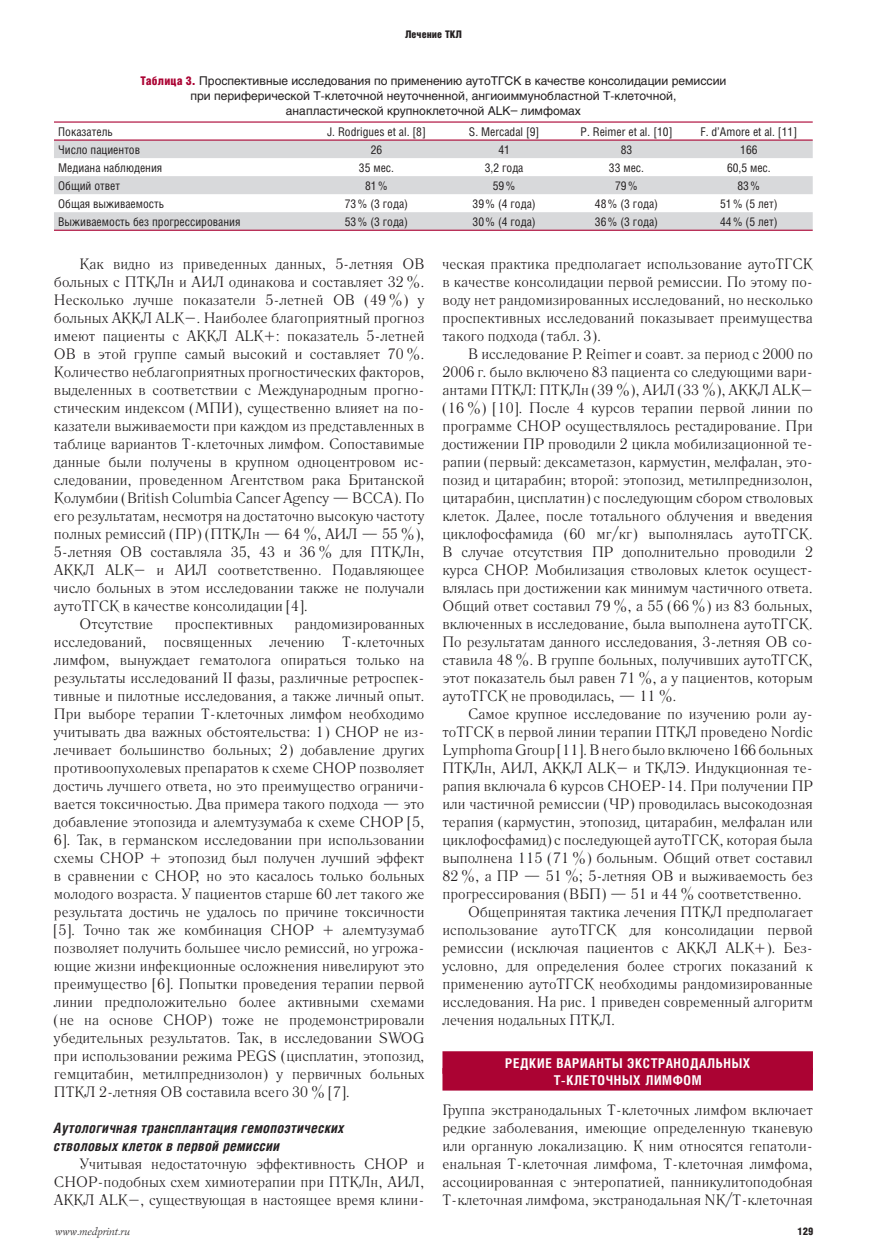
<style>
.page{position:relative;width:881px;height:1256px;background:#fff}
.page>*{position:absolute;margin:0;border:0;box-sizing:border-box;transform-origin:0 0}
.t1{font:15px/18px "Literaturnaya C";color:#231f20;text-align:justify}
.t2{font:italic 700 14.25px/18px "Helios Cond";letter-spacing:.025em;color:#231f20}
.t3{font:700 13.5px/17.2px "Helios Cond";letter-spacing:.05em;color:#fff;text-align:center}
.t4{font:12px "Helios Cond";color:#231f20}
.t5{font:12px/15px "Helios";color:#231f20;text-align:center}
.t6{font:italic 10.5px "Lazurski C";color:#231f20}
.t7{font:900 10.5px "Helios Cond";letter-spacing:.005em;color:#231f20}
.s1{font-family:"Helios Cond";font-weight:900;color:#ab0333}
</style>
<div class="page">
<div style="left:442px;top:1051px;width:370px;height:22px;background:#ab0333"></div>
<div style="left:442px;top:1067px;width:370px;height:23px;background:#ab0333"></div>
<svg style="left:54px;top:141px;width:758px;height:89px;fill:#d8d9db"></svg>
<hr style="left:54px;top:230px;width:758px;height:1px;background:#ab0333">
<hr style="left:54px;top:121px;width:758px;height:2px;background:#ab0333">
<hr style="left:54px;top:139px;width:758px;height:2px;background:#ab0333">
<p class="t7" style="left:405px;top:31px;width:58px">Лечение ТКЛ</p>
<p class="t5" style="left:140px;top:75px;width:587px"><span class="s1">Таблица 3.</span> Проспективные исследования по применению аутоТГСК в качестве консолидации ремиссии при периферической Т-клеточной неуточненной, ангиоиммунобластной Т-клеточной, анапластической крупноклеточной АLK– лимфомах</p>
<p class="t4" style="left:58px;top:127px;width:56px">Показатель</p>
<p class="t4" style="left:327px;top:127px;width:100px">J. Rodrigues et al. [8]</p>
<p class="t4" style="left:469px;top:127px;width:72px">S. Mercadal [9]</p>
<p class="t4" style="left:580px;top:127px;width:93px">P. Reimer et al. [10]</p>
<p class="t4" style="left:700px;top:127px;width:98px">F. d’Amore et al. [11]</p>
<p class="t4" style="left:58px;top:145px;width:83px">Число пациентов</p>
<p class="t4" style="left:370px;top:145px;width:13px">26</p>
<p class="t4" style="left:498px;top:145px;width:13px">41</p>
<p class="t4" style="left:620px;top:145px;width:13px">83</p>
<p class="t4" style="left:740px;top:145px;width:19px">166</p>
<p class="t4" style="left:58px;top:163px;width:106px">Медиана наблюдения</p>
<p class="t4" style="left:359px;top:163px;width:37px">35 мес.</p>
<p class="t4" style="left:484px;top:163px;width:40px">3,2 года</p>
<p class="t4" style="left:608px;top:163px;width:37px">33 мес.</p>
<p class="t4" style="left:726px;top:163px;width:45px">60,5 мес.</p>
<p class="t4" style="left:58px;top:181px;width:63px">Общий ответ</p>
<p class="t4" style="left:365px;top:181px;width:24px">81 %</p>
<p class="t4" style="left:492px;top:181px;width:24px">59 %</p>
<p class="t4" style="left:615px;top:181px;width:24px">79 %</p>
<p class="t4" style="left:737px;top:181px;width:24px">83 %</p>
<p class="t4" style="left:58px;top:199px;width:107px">Общая выживаемость</p>
<p class="t4" style="left:345px;top:199px;width:65px">73 % (3 года)</p>
<p class="t4" style="left:472px;top:199px;width:65px">39 % (4 года)</p>
<p class="t4" style="left:594px;top:199px;width:65px">48 % (3 года)</p>
<p class="t4" style="left:719px;top:199px;width:59px">51 % (5 лет)</p>
<p class="t4" style="left:58px;top:217px;width:184px">Выживаемость без прогрессирования</p>
<p class="t4" style="left:345px;top:217px;width:65px">53 % (3 года)</p>
<p class="t4" style="left:472px;top:217px;width:65px">30 % (4 года)</p>
<p class="t4" style="left:594px;top:217px;width:65px">36 % (3 года)</p>
<p class="t4" style="left:719px;top:217px;width:59px">44 % (5 лет)</p>
<p class="t1" style="left:79px;top:256px;width:346px">Как видно из приведенных данных, 5-летняя ОВ</p>
<p class="t1" style="left:54px;top:274px;width:372px">больных с ПТКЛн и АИЛ одинакова и составляет 32 %.</p>
<p class="t1" style="left:54px;top:292px;width:372px">Несколько лучше показатели 5-летней ОВ (49 %) у</p>
<p class="t1" style="left:54px;top:310px;width:372px">больных АККЛ АLK–. Наиболее благоприятный прогноз</p>
<p class="t1" style="left:54px;top:328px;width:372px">имеют пациенты с АККЛ ALK+: показатель 5-летней</p>
<p class="t1" style="left:54px;top:346px;width:372px">ОВ в этой группе самый высокий и составляет 70 %.</p>
<p class="t1" style="left:54px;top:364px;width:372px">Количество неблагоприятных прогностических факторов,</p>
<p class="t1" style="left:54px;top:382px;width:372px">выделенных в соответствии с Международным прогно-</p>
<p class="t1" style="left:54px;top:400px;width:372px">стическим индексом (МПИ), существенно влияет на по-</p>
<p class="t1" style="left:54px;top:418px;width:372px">казатели выживаемости при каждом из представленных в</p>
<p class="t1" style="left:54px;top:436px;width:372px">таблице вариантов Т-клеточных лимфом. Сопоставимые</p>
<p class="t1" style="left:54px;top:454px;width:372px">данные были получены в крупном одноцентровом ис-</p>
<p class="t1" style="left:54px;top:472px;width:372px">следовании, проведенном Агентством рака Британской</p>
<p class="t1" style="left:54px;top:490px;width:372px">Колумбии (British Columbia Cancer Agency — BCCA). По</p>
<p class="t1" style="left:54px;top:508px;width:372px">его результатам, несмотря на достаточно высокую частоту</p>
<p class="t1" style="left:54px;top:526px;width:372px">полных ремиссий (ПР) (ПТКЛн — 64 %, АИЛ — 55 %),</p>
<p class="t1" style="left:54px;top:544px;width:372px">5-летняя ОВ составляла 35, 43 и 36 % для ПТКЛн,</p>
<p class="t1" style="left:54px;top:562px;width:372px">АККЛ АLK– и АИЛ соответственно. Подавляющее</p>
<p class="t1" style="left:54px;top:580px;width:372px">число больных в этом исследовании также не получали</p>
<p class="t1" style="left:54px;top:598px;width:255px">аутоТГСК в качестве консолидации [4].</p>
<p class="t1" style="left:79px;top:616px;width:75px">Отсутствие</p>
<p class="t1" style="left:175px;top:616px;width:100px">проспективных</p>
<p class="t1" style="left:54px;top:616px;width:372px;text-indent:240px">рандомизированных исследований, посвященных лечению Т-клеточных лимфом, вынуждает гематолога опираться только на результаты исследований II фазы, различные ретроспек&shy;тивные и пилотные исследования, а также личный опыт.<br>При выборе терапии Т-клеточных лимфом необходимо учитывать два важных обстоятельства: 1) СНОР не из&shy;лечивает большинст во больных; 2) добавление других противоопухолевых препаратов к схеме СНОР позволяет достичь лучшего ответа, но это преимущество ограничи&shy;вается токсичностью. Два примера такого подхода — это добавление этопозида и алемтузумаба к схеме СНОР [5, 6]. Так, в германском исследовании при использовании схемы СНОР + этопозид был получен лучший эффект в сравнении с СНОР, но это касалось только больных молодого возраста. У пациентов старше 60 лет такого же результата достичь не удалось по причине токсичности [5]. Точно так же комбинация СНОР + алемтузумаб позволяет получить большее число ремиссий, но угрожа&shy;ющие жизни инфекционные осложнения нивелируют это преимущество [6]. Попытки проведения терапии первой линии предположительно более активными схемами (не на основе CHOP) тоже не продемонстрировали убедительных результатов. Так, в исследовании SWOG при использовании режима PEGS (цисплатин, этопозид, гемцитабин, метилпреднизолон) у первичных больных ПТКЛ 2-летняя ОВ составила всего 30 % [7].</p>
<p class="t2" style="left:54px;top:1120px;width:292px">Аутологичная трансплантация гемопоэтических стволовых клеток в первой ремиссии</p>
<p class="t1" style="left:54px;top:1156px;width:372px;text-indent:26px">Учитывая недостаточную эффективность СНОР и СНОР-подобных схем химиотерапии при ПТКЛн, АИЛ, АККЛ АLK–, существующая в настоящее время клини-</p>
<p class="t6" style="left:54px;top:1226px;width:76px">www.medprint.ru</p>
<p class="t1" style="left:442px;top:256px;width:372px">ческая практика предполагает использование аутоТГСК в качестве консолидации первой ремиссии. По этому по&shy;воду нет рандомизированных исследований, но несколько проспективных исследований показывает преимущества такого подхода (табл. 3).</p>
<p class="t1" style="left:442px;top:346px;width:372px;text-indent:26px">В исследование P. Reimer и соавт. за период с 2000 по 2006 г. было включено 83 пациента со следующими вари&shy;антами ПТКЛ: ПТКЛн (39 %), АИЛ (33 %), АККЛ ALK– (16 %) [10]. После 4 курсов терапии первой линии по программе СНОР осуществлялось рестадирование. При достижении ПР проводили 2 цикла мобилизационной те&shy;рапии (первый: дексаметазон, кармустин, мелфалан, это&shy;позид и цитарабин; второй: этопозид, метилпреднизолон, цитарабин, цисплатин) с последующим сбором стволовых клеток. Далее, после тотального облучения и введения циклофосфамида (60 мг/кг) выполнялась аутоТГСК.<br>В случае отсутствия ПР дополнительно проводили 2 курса СНОР. Мобилизация стволовых клеток осущест&shy;влялась при достижении как минимум частичного ответа.<br>Общий ответ составил 79 %, а 55 (66 %) из 83 больных, включенных в исследование, была выполнена аутоТГСК.<br>По результатам данного исследования, 3-летняя ОВ со&shy;ставила 48 %. В группе больных, получивших аутоТГСК, этот показатель был равен 71 %, а у пациентов, которым аутоТГСК не проводилась, — 11 %.</p>
<p class="t1" style="left:468px;top:706px;width:346px">Самое крупное исследование по изучению роли ау-</p>
<p class="t1" style="left:442px;top:724px;width:372px">тоТГСК в первой линии терапии ПТКЛ проведено Nordic</p>
<p class="t1" style="left:442px;top:742px;width:372px">Lymphoma Group [11]. В него было включено 166 больных</p>
<p class="t1" style="left:442px;top:760px;width:372px">ПТКЛн, АИЛ, АККЛ ALK– и ТКЛЭ. Индукционная те-</p>
<p class="t1" style="left:442px;top:778px;width:372px">рапия включала 6 курсов СНОЕР-14. При получении ПР</p>
<p class="t1" style="left:442px;top:796px;width:372px">или частичной ремиссии (ЧР) проводилась высокодозная</p>
<p class="t1" style="left:442px;top:814px;width:372px">терапия (кармустин, этопозид, цитарабин, мелфалан или</p>
<p class="t1" style="left:442px;top:832px;width:372px">циклофосфамид) с последующей аутоТГСК, которая была</p>
<p class="t1" style="left:442px;top:850px;width:372px">выполнена 115 (71 %) больным. Общий ответ составил</p>
<p class="t1" style="left:442px;top:868px;width:372px">82 %, а ПР — 51 %; 5-летняя ОВ и выживаемость без</p>
<p class="t1" style="left:442px;top:886px;width:361px">прогрессирования (ВБП) — 51 и 44 % соответственно.</p>
<p class="t1" style="left:468px;top:904px;width:346px">Общепринятая тактика лечения ПТКЛ предполагает</p>
<p class="t1" style="left:442px;top:922px;width:372px">использование аутоТГСК для консолидации первой</p>
<p class="t1" style="left:442px;top:940px;width:372px">ремиссии (исключая пациентов с АККЛ ALK+). Без-</p>
<p class="t1" style="left:442px;top:958px;width:372px">условно, для определения более строгих показаний к</p>
<p class="t1" style="left:442px;top:976px;width:372px">применению аутоТГСК необходимы рандомизированные</p>
<p class="t1" style="left:442px;top:994px;width:372px">исследования. На рис. 1 приведен современный алгоритм</p>
<p class="t1" style="left:442px;top:1012px;width:174px">лечения нодальных ПТКЛ.</p>
<p class="t3" style="left:505px;top:1055px;width:247px">РЕДКИЕ ВАРИАНТЫ ЭКСТРАНОДАЛЬНЫХ<br>Т-КЛЕТОЧНЫХ ЛИМФОМ</p>
<p class="t1" style="left:442px;top:1102px;width:372px">Группа экстранодальных Т-клеточных лимфом включает редкие заболевания, имеющие определенную тканевую или органную локализацию. К ним относятся гепатоли&shy;енальная Т-клеточная лимфома, Т-клеточная лимфома, ассоциированная с энтеропатией, панникулитоподобная Т-клеточная лимфома, экстранодальная NK/Т-клеточная</p>
<p class="t7" style="left:797px;top:1227px;width:17px">129</p>
</div>
